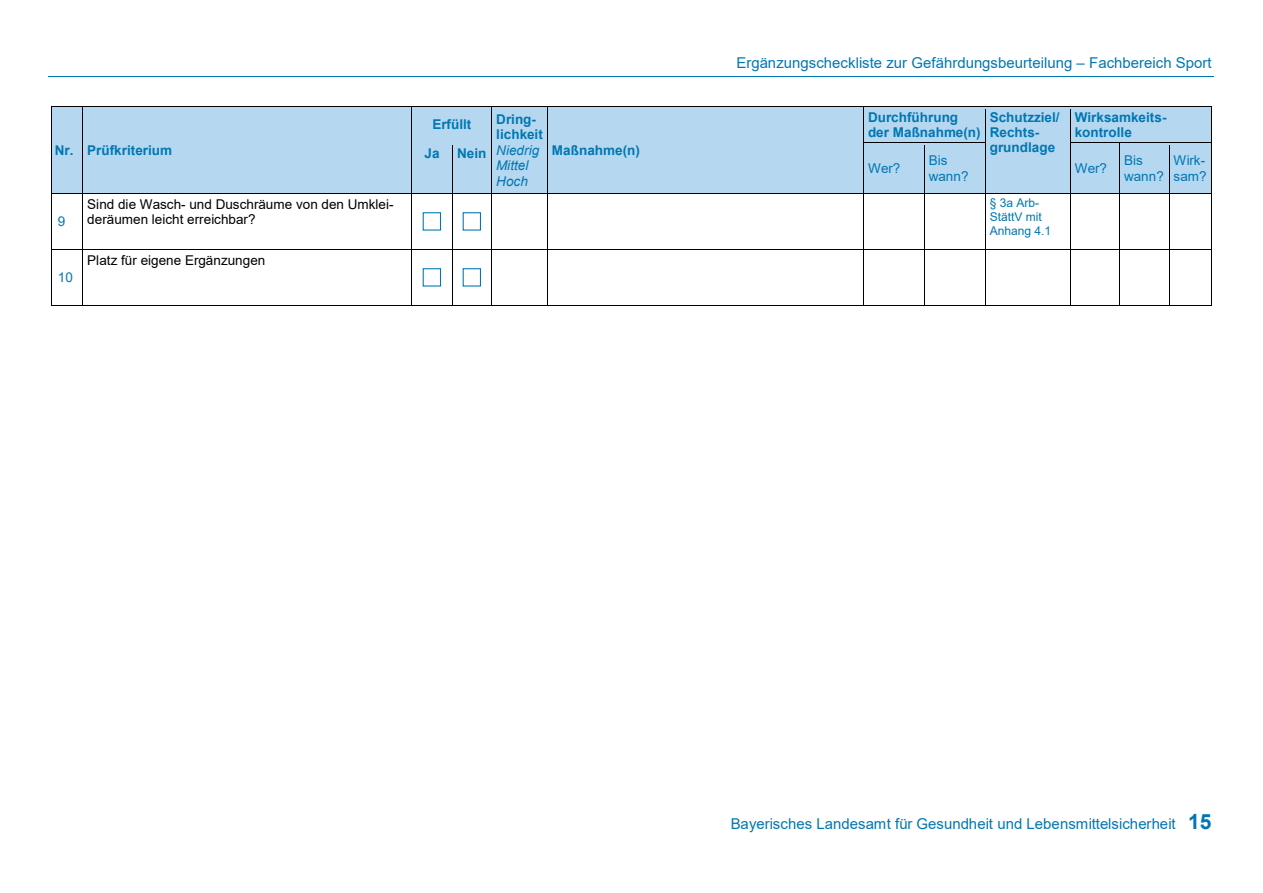
<style>
.page{position:relative;width:1263px;height:893px;background:#fff}
.page>*{position:absolute;margin:0;border:0;box-sizing:border-box;transform-origin:0 0}
.t1{font:15px "Arial";color:#0077b2}
.t2{font:700 13.5px/15.5px "Arial";color:#0077b2}
.t3{font:13.5px/15.5px "Arial";letter-spacing:.005em;color:#000}
.t4{font:13.5px/15.5px "Arial";letter-spacing:.005em;color:#0077b2}
.t5{font:italic 13.5px/15.6px "Arial";letter-spacing:.005em;color:#0077b2}
.t6{font:12px/13.8px "Arial";letter-spacing:-.005em;color:#0077b2}
.s1{font-weight:700;font-style:normal}
.s2{font-weight:700;font-size:21px}
</style>
<div class="page">
<hr style="left:49px;top:76px;width:1165px;height:1px;background:#0077b2">
<div style="left:52px;top:107px;width:31px;height:86px;background:#b5d7ef"></div>
<div style="left:83px;top:107px;width:328px;height:86px;background:#b5d7ef"></div>
<div style="left:412px;top:107px;width:80px;height:35px;background:#b5d7ef"></div>
<div style="left:492px;top:107px;width:55px;height:86px;background:#b5d7ef"></div>
<div style="left:548px;top:107px;width:315px;height:86px;background:#b5d7ef"></div>
<div style="left:864px;top:107px;width:121px;height:35px;background:#b5d7ef"></div>
<div style="left:986px;top:107px;width:84px;height:86px;background:#b5d7ef"></div>
<div style="left:1071px;top:107px;width:140px;height:35px;background:#b5d7ef"></div>
<hr style="left:52px;top:106px;width:31px;height:1px;background:#000">
<hr style="left:83px;top:106px;width:328px;height:1px;background:#000">
<hr style="left:412px;top:106px;width:80px;height:1px;background:#000">
<hr style="left:492px;top:106px;width:55px;height:1px;background:#000">
<hr style="left:548px;top:106px;width:315px;height:1px;background:#000">
<hr style="left:864px;top:106px;width:121px;height:1px;background:#000">
<hr style="left:986px;top:106px;width:84px;height:1px;background:#000">
<hr style="left:1071px;top:106px;width:140px;height:1px;background:#000">
<hr style="left:51px;top:109px;width:1px;height:33px;background:#000">
<hr style="left:83px;top:109px;width:1px;height:33px;background:#000">
<hr style="left:411px;top:109px;width:1px;height:33px;background:#000">
<hr style="left:492px;top:109px;width:1px;height:33px;background:#000">
<hr style="left:547px;top:109px;width:1px;height:33px;background:#000">
<hr style="left:863px;top:109px;width:1px;height:33px;background:#000">
<hr style="left:985px;top:109px;width:1px;height:33px;background:#000">
<hr style="left:1070px;top:109px;width:1px;height:33px;background:#000">
<hr style="left:1211px;top:109px;width:1px;height:33px;background:#000">
<div style="left:412px;top:143px;width:40px;height:50px;background:#b5d7ef"></div>
<div style="left:453px;top:143px;width:39px;height:50px;background:#b5d7ef"></div>
<div style="left:864px;top:143px;width:60px;height:50px;background:#b5d7ef"></div>
<div style="left:925px;top:143px;width:60px;height:50px;background:#b5d7ef"></div>
<div style="left:1071px;top:143px;width:48px;height:50px;background:#b5d7ef"></div>
<div style="left:1120px;top:143px;width:49px;height:50px;background:#b5d7ef"></div>
<div style="left:1169px;top:143px;width:42px;height:50px;background:#b5d7ef"></div>
<hr style="left:412px;top:142px;width:40px;height:3px;background:#b5d7ef">
<hr style="left:452px;top:142px;width:40px;height:3px;background:#b5d7ef">
<hr style="left:864px;top:142px;width:60px;height:1px;background:#000">
<hr style="left:925px;top:142px;width:60px;height:1px;background:#000">
<hr style="left:1071px;top:142px;width:48px;height:1px;background:#000">
<hr style="left:1120px;top:142px;width:49px;height:1px;background:#000">
<hr style="left:1169px;top:142px;width:42px;height:1px;background:#000">
<hr style="left:51px;top:145px;width:1px;height:48px;background:#000">
<hr style="left:83px;top:145px;width:1px;height:48px;background:#000">
<hr style="left:411px;top:145px;width:1px;height:48px;background:#000">
<hr style="left:452px;top:145px;width:1px;height:48px;background:#000">
<hr style="left:492px;top:145px;width:1px;height:48px;background:#000">
<hr style="left:547px;top:145px;width:1px;height:48px;background:#000">
<hr style="left:863px;top:145px;width:1px;height:48px;background:#000">
<hr style="left:924px;top:145px;width:1px;height:48px;background:#000">
<hr style="left:985px;top:145px;width:1px;height:48px;background:#000">
<hr style="left:1070px;top:145px;width:1px;height:48px;background:#000">
<hr style="left:1119px;top:145px;width:1px;height:48px;background:#000">
<hr style="left:1169px;top:145px;width:1px;height:48px;background:#000">
<hr style="left:1211px;top:145px;width:1px;height:48px;background:#000">
<div style="left:423px;top:212px;width:18px;height:19px;border:1px solid #0077b2"></div>
<div style="left:463px;top:212px;width:18px;height:19px;border:1px solid #0077b2"></div>
<hr style="left:52px;top:193px;width:31px;height:1px;background:#000">
<hr style="left:83px;top:193px;width:328px;height:1px;background:#000">
<hr style="left:412px;top:193px;width:40px;height:1px;background:#000">
<hr style="left:452px;top:193px;width:40px;height:1px;background:#000">
<hr style="left:492px;top:193px;width:55px;height:1px;background:#000">
<hr style="left:548px;top:193px;width:315px;height:1px;background:#000">
<hr style="left:864px;top:193px;width:60px;height:1px;background:#000">
<hr style="left:925px;top:193px;width:60px;height:1px;background:#000">
<hr style="left:986px;top:193px;width:84px;height:1px;background:#000">
<hr style="left:1071px;top:193px;width:48px;height:1px;background:#000">
<hr style="left:1120px;top:193px;width:49px;height:1px;background:#000">
<hr style="left:1169px;top:193px;width:42px;height:1px;background:#000">
<hr style="left:51px;top:196px;width:1px;height:53px;background:#000">
<hr style="left:83px;top:196px;width:1px;height:53px;background:#000">
<hr style="left:411px;top:196px;width:1px;height:53px;background:#000">
<hr style="left:452px;top:196px;width:1px;height:53px;background:#000">
<hr style="left:492px;top:196px;width:1px;height:53px;background:#000">
<hr style="left:547px;top:196px;width:1px;height:53px;background:#000">
<hr style="left:863px;top:196px;width:1px;height:53px;background:#000">
<hr style="left:924px;top:196px;width:1px;height:53px;background:#000">
<hr style="left:985px;top:196px;width:1px;height:53px;background:#000">
<hr style="left:1070px;top:196px;width:1px;height:53px;background:#000">
<hr style="left:1119px;top:196px;width:1px;height:53px;background:#000">
<hr style="left:1169px;top:196px;width:1px;height:53px;background:#000">
<hr style="left:1211px;top:196px;width:1px;height:53px;background:#000">
<div style="left:423px;top:268px;width:18px;height:19px;border:1px solid #0077b2"></div>
<div style="left:463px;top:268px;width:18px;height:19px;border:1px solid #0077b2"></div>
<hr style="left:52px;top:249px;width:31px;height:1px;background:#000">
<hr style="left:83px;top:249px;width:328px;height:1px;background:#000">
<hr style="left:412px;top:249px;width:40px;height:1px;background:#000">
<hr style="left:452px;top:249px;width:40px;height:1px;background:#000">
<hr style="left:492px;top:249px;width:55px;height:1px;background:#000">
<hr style="left:548px;top:249px;width:315px;height:1px;background:#000">
<hr style="left:864px;top:249px;width:60px;height:1px;background:#000">
<hr style="left:925px;top:249px;width:60px;height:1px;background:#000">
<hr style="left:986px;top:249px;width:84px;height:1px;background:#000">
<hr style="left:1071px;top:249px;width:48px;height:1px;background:#000">
<hr style="left:1120px;top:249px;width:49px;height:1px;background:#000">
<hr style="left:1169px;top:249px;width:42px;height:1px;background:#000">
<hr style="left:51px;top:252px;width:1px;height:53px;background:#000">
<hr style="left:52px;top:305px;width:31px;height:1px;background:#000">
<hr style="left:83px;top:252px;width:1px;height:53px;background:#000">
<hr style="left:83px;top:305px;width:328px;height:1px;background:#000">
<hr style="left:411px;top:252px;width:1px;height:53px;background:#000">
<hr style="left:412px;top:305px;width:40px;height:1px;background:#000">
<hr style="left:452px;top:252px;width:1px;height:53px;background:#000">
<hr style="left:452px;top:305px;width:40px;height:1px;background:#000">
<hr style="left:492px;top:252px;width:1px;height:53px;background:#000">
<hr style="left:492px;top:305px;width:55px;height:1px;background:#000">
<hr style="left:547px;top:252px;width:1px;height:53px;background:#000">
<hr style="left:548px;top:305px;width:315px;height:1px;background:#000">
<hr style="left:863px;top:252px;width:1px;height:53px;background:#000">
<hr style="left:864px;top:305px;width:60px;height:1px;background:#000">
<hr style="left:924px;top:252px;width:1px;height:53px;background:#000">
<hr style="left:925px;top:305px;width:60px;height:1px;background:#000">
<hr style="left:985px;top:252px;width:1px;height:53px;background:#000">
<hr style="left:986px;top:305px;width:84px;height:1px;background:#000">
<hr style="left:1070px;top:252px;width:1px;height:53px;background:#000">
<hr style="left:1071px;top:305px;width:48px;height:1px;background:#000">
<hr style="left:1119px;top:252px;width:1px;height:53px;background:#000">
<hr style="left:1120px;top:305px;width:49px;height:1px;background:#000">
<hr style="left:1169px;top:252px;width:1px;height:53px;background:#000">
<hr style="left:1169px;top:305px;width:42px;height:1px;background:#000">
<hr style="left:1211px;top:252px;width:1px;height:53px;background:#000">
<p class="t2" style="left:55px;top:142px;width:20px">Nr.</p>
<p class="t2" style="left:87px;top:142px;width:86px">Prüfkriterium</p>
<p class="t2" style="left:432px;top:117px;width:41px">Erfüllt</p>
<p class="t5" style="left:496px;top:111px;width:48px"><span class="s1">Dring&shy;lichkeit<br></span>Niedrig<br>Mittel<br>Hoch</p>
<p class="t2" style="left:424px;top:145px;width:17px">Ja</p>
<p class="t2" style="left:457px;top:145px;width:31px">Nein</p>
<p class="t2" style="left:552px;top:142px;width:90px">Maßnahme(n)</p>
<p class="t1" style="left:736px;top:52px;width:477px">Ergänzungscheckliste zur Gefährdungsbeurteilung – Fachbereich Sport</p>
<p class="t2" style="left:868px;top:109px;width:114px">Durchführung der Maßnahme(n)</p>
<p class="t2" style="left:990px;top:109px;width:71px">Schutzziel/<br>Rechts&shy;grundlage</p>
<p class="t2" style="left:1075px;top:109px;width:93px">Wirksamkeits&shy;kontrolle</p>
<p class="t4" style="left:868px;top:160px;width:34px">Wer?</p>
<p class="t4" style="left:929px;top:153px;width:41px">Bis wann?</p>
<p class="t4" style="left:1075px;top:160px;width:34px">Wer?</p>
<p class="t4" style="left:1124px;top:153px;width:41px">Bis wann?</p>
<p class="t4" style="left:1173px;top:153px;width:35px">Wirk&shy;sam?</p>
<p class="t4" style="left:58px;top:214px;width:9px">9</p>
<p class="t4" style="left:58px;top:270px;width:17px">10</p>
<p class="t3" style="left:87px;top:196px;width:308px">Sind die Wasch- und Duschräume von den Umklei&shy;deräumen leicht erreichbar?</p>
<p class="t6" style="left:990px;top:196px;width:63px">§ 3a Arb-<br>StättV mit<br>Anhang 4.1</p>
<p class="t3" style="left:87px;top:252px;width:179px">Platz für eigene Ergänzungen</p>
<p class="t1" style="left:731px;top:814px;width:482px">Bayerisches Landesamt für Gesundheit und Lebensmittelsicherheit <span class="s2">15</span></p>
</div>
